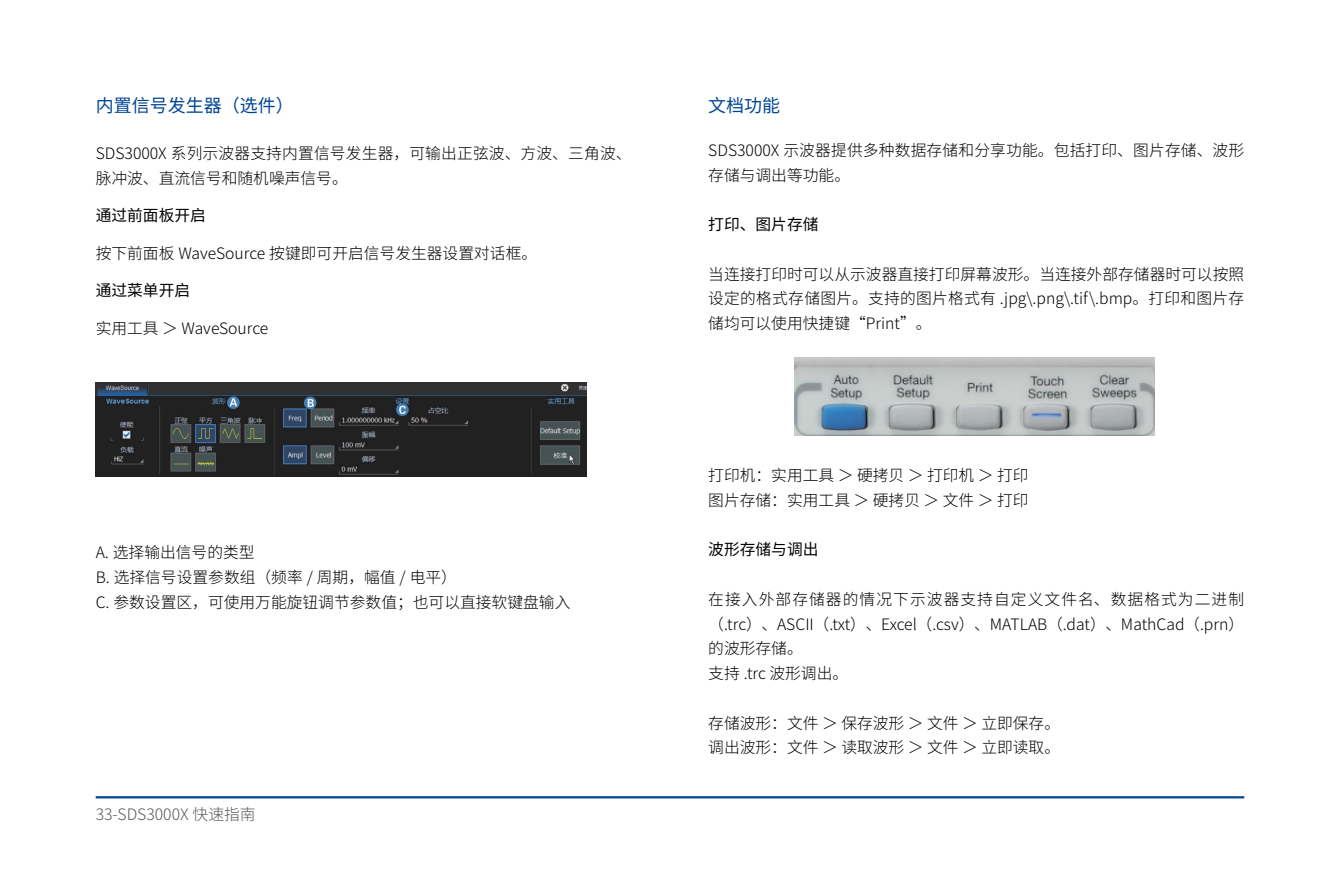
<style>
.page{position:relative;width:1340px;height:893px;background:#fff}
.page>*{position:absolute;margin:0;border:0;box-sizing:border-box;transform-origin:0 0}
.t1{font:18px "Source Han Sans SC";color:#014594}
.t2{font:300 15.75px/24.8px "Source Han Sans SC";color:#000}
.t3{font:15.75px "Source Han Sans SC";color:#000}
.t4{font:300 15.75px "Source Han Sans SC";color:#58585b}
</style>
<div class="page">
<hr style="left:96px;top:796px;width:1148px;height:2px;background:#014594">
<img style="left:96px;top:383px;width:490px;height:94px">
<img style="left:794px;top:358px;width:360px;height:77px">
<p class="t1" style="left:96px;top:95px;width:199px">内置信号发生器（选件）</p>
<p class="t2" style="left:96px;top:141px;width:537px">SDS3000X 系列示波器支持内置信号发生器，可输出正弦波、方波、三角波、脉冲波、直流信号和随机噪声信号。</p>
<p class="t3" style="left:96px;top:207px;width:112px">通过前面板开启</p>
<p class="t2" style="left:96px;top:241px;width:443px">按下前面板 WaveSource 按键即可开启信号发生器设置对话框。</p>
<p class="t3" style="left:96px;top:282px;width:96px">通过菜单开启</p>
<p class="t2" style="left:96px;top:316px;width:174px">实用工具 ＞ WaveSource</p>
<p class="t2" style="left:96px;top:541px;width:476px">A. 选择输出信号的类型<br>B. 选择信号设置参数组（频率 / 周期，幅值 / 电平）<br>C. 参数设置区，可使用万能旋钮调节参数值；也可以直接软键盘输入</p>
<p class="t4" style="left:96px;top:805px;width:161px">33-SDS3000X 快速指南</p>
<p class="t1" style="left:708px;top:95px;width:73px">文档功能</p>
<p class="t2" style="left:708px;top:138px;width:537px">SDS3000X 示波器提供多种数据存储和分享功能。包括打印、图片存储、波形存储与调出等功能。</p>
<p class="t3" style="left:708px;top:215px;width:112px">打印、图片存储</p>
<p class="t2" style="left:708px;top:262px;width:537px;text-align:justify">当连接打印时可以从示波器直接打印屏幕波形。当连接外部存储器时可以按照设定的格式存储图片。支持的图片格式有 .jpg\.png\.tif\.bmp。打印和图片存储均可以使用快捷键“Print”。</p>
<p class="t2" style="left:708px;top:463px;width:322px">打印机：实用工具 ＞ 硬拷贝 ＞ 打印机 ＞ 打印图片存储：实用工具 ＞ 硬拷贝 ＞ 文件 ＞ 打印</p>
<p class="t3" style="left:708px;top:541px;width:112px">波形存储与调出</p>
<p class="t2" style="left:708px;top:587px;width:537px">在接入外部存储器的情况下示波器支持自定义文件名、数据格式为二进制（.trc）、ASCII（.txt）、Excel（.csv）、MATLAB（.dat）、MathCad（.prn）的波形存储。<br>支持 .trc 波形调出。</p>
<p class="t2" style="left:708px;top:711px;width:353px">存储波形：文件 ＞ 保存波形 ＞ 文件 ＞ 立即保存。调出波形：文件 ＞ 读取波形 ＞ 文件 ＞ 立即读取。</p>
</div>
